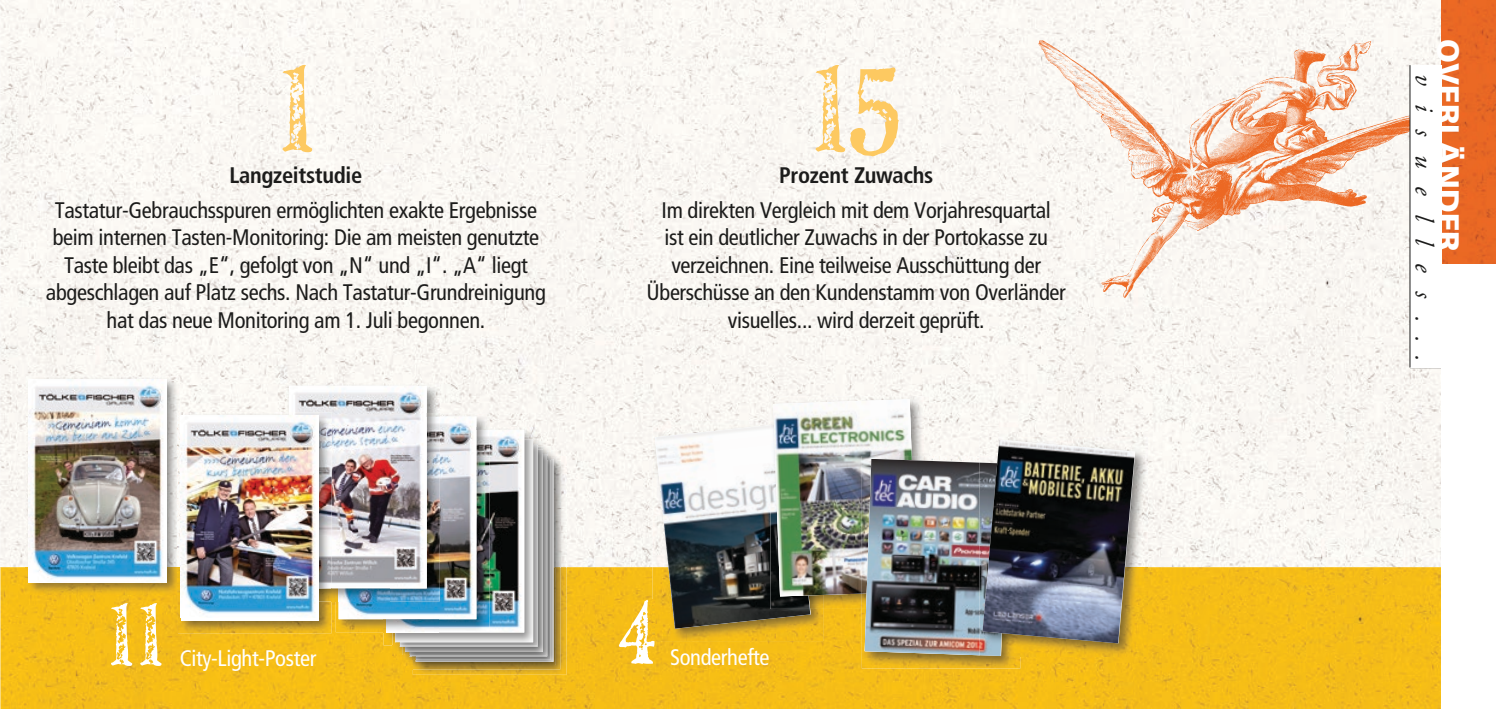
<style>
.page{position:relative;width:1496px;height:709px;background:#fff}
.page>*{position:absolute;margin:0;border:0;box-sizing:border-box;transform-origin:0 0}
.t1{font:500 125px "Artistamp";color:#fdc961}
.t2{font:500 90px "Artistamp";color:#fff}
.t3{font:900 30.5px "Frutiger";color:#fff}
.t4{font:italic 26.25px "Adobe Garamond";color:#1c1c1b}
.t5{font:condensed 22.5px/27.5px "Frutiger";letter-spacing:-.015em;color:#1c1c1b;text-align:center}
.t6{font:condensed 22.5px "Frutiger";letter-spacing:-.015em;color:#fff}
.t7{font:700 condensed 22.5px "Frutiger";letter-spacing:-.015em;color:#1c1c1b}
</style>
<div class="page">
<img style="left:1px;top:0;width:1440px;height:567px">
<img style="left:1012px;top:25px;width:429px;height:278px">
<div style="left:1px;top:567px;width:1440px;height:142px;background:#f5bd18"></div>
<img style="left:553px;top:456px;width:13px;height:111px">
<img style="left:413px;top:567px;width:153px;height:107px">
<img style="left:0;top:0;width:1px;height:567px">
<img style="left:0;top:567px;width:1px;height:142px">
<hr style="left:1409px;top:367px;width:32px;height:1px;background:#1c1c1b">
<img style="left:1441px;top:0;width:54px;height:264px">
<div style="left:1409px;top:65px;width:32px;height:302px;background:#fff"></div>
<hr style="left:1409px;top:65px;width:1px;height:302px;background:#1c1c1b">
<img style="left:652px;top:421px;width:3px;height:146px">
<img style="left:652px;top:599px;width:2px;height:42px">
<img style="left:770px;top:396px;width:159px;height:3px">
<img style="left:861px;top:656px;width:159px;height:12px">
<img style="left:1135px;top:437px;width:12px;height:130px">
<img style="left:1135px;top:567px;width:12px;height:89px">
<img style="left:655px;top:399px;width:480px;height:257px">
<img style="left:982px;top:440px;width:152px;height:203px">
<img style="left:415px;top:567px;width:145px;height:102px">
<img style="left:415px;top:567px;width:141px;height:98px">
<img style="left:415px;top:459px;width:138px;height:202px">
<img style="left:415px;top:459px;width:135px;height:200px">
<img style="left:415px;top:459px;width:131px;height:196px">
<img style="left:415px;top:459px;width:128px;height:193px">
<img style="left:489px;top:427px;width:48px;height:10px">
<svg style="left:524px;top:437px;width:36px;height:22px"></svg>
<img style="left:415px;top:444px;width:122px;height:201px">
<img style="left:415px;top:439px;width:118px;height:203px">
<img style="left:489px;top:430px;width:35px;height:202px">
<img style="left:440px;top:414px;width:49px;height:13px">
<img style="left:336px;top:601px;width:47px;height:31px">
<svg style="left:476px;top:427px;width:13px;height:3px"></svg>
<svg style="left:383px;top:619px;width:32px;height:50px"></svg>
<img style="left:438px;top:430px;width:51px;height:202px">
<img style="left:386px;top:619px;width:52px;height:13px">
<img style="left:338px;top:416px;width:138px;height:203px">
<img style="left:26px;top:376px;width:153px;height:219px">
<img style="left:29px;top:379px;width:138px;height:203px">
<img style="left:286px;top:383px;width:154px;height:31px">
<svg style="left:427px;top:414px;width:13px;height:2px"></svg>
<svg style="left:331px;top:588px;width:7px;height:13px"></svg>
<img style="left:389px;top:416px;width:51px;height:185px">
<img style="left:338px;top:588px;width:51px;height:13px">
<img style="left:289px;top:386px;width:138px;height:202px">
<img style="left:178px;top:412px;width:111px;height:155px">
<img style="left:178px;top:567px;width:153px;height:66px">
<svg style="left:178px;top:567px;width:1px;height:28px"></svg>
<img style="left:319px;top:588px;width:12px;height:13px">
<img style="left:289px;top:412px;width:42px;height:176px">
<img style="left:181px;top:415px;width:138px;height:203px">
<h1 class="t1" style="left:278px;top:43px;width:37px">1</h1>
<p class="t7" style="left:229px;top:162px;width:134px">Langzeitstudie</p>
<p class="t5" style="left:46px;top:196px;width:501px">Tastatur-Gebrauchsspuren ermöglichten exakte Ergebnisse beim internen Tasten-Monitoring: Die am meisten genutzte Taste bleibt das „E“, gefolgt von „N“ und „I“. „A“ liegt abgeschlagen auf Platz sechs. Nach Tastatur-Grundreinigung hat das neue Monitoring am 1. Juli begonnen.</p>
<h1 class="t1" style="left:811px;top:43px;width:91px">15</h1>
<p class="t7" style="left:779px;top:162px;width:156px">Prozent Zuwachs</p>
<p class="t5" style="left:646px;top:196px;width:421px">Im direkten Vergleich mit dem Vorjahresquartal<br>ist ein deutlicher Zuwachs in der Portokasse zu verzeichnen. Eine teilweise Ausschüttung der Überschüsse an den Kundenstamm von Overländer visuelles... wird derzeit geprüft.</p>
<h3 class="t3" style="left:1466px;top:39px;width:214px;rotate:90deg">OVERLÄNDER</h3>
<p class="t4" style="left:1437px;top:74px;width:289px;rotate:90deg">visuelles...</p>
<h2 class="t2" style="left:108px;top:587px;width:56px">11</h2>
<p class="t6" style="left:180px;top:644px;width:138px">City-Light-Poster</p>
<h2 class="t2" style="left:617px;top:587px;width:41px">4</h2>
<p class="t6" style="left:670px;top:644px;width:101px">Sonderhefte</p>
</div>
